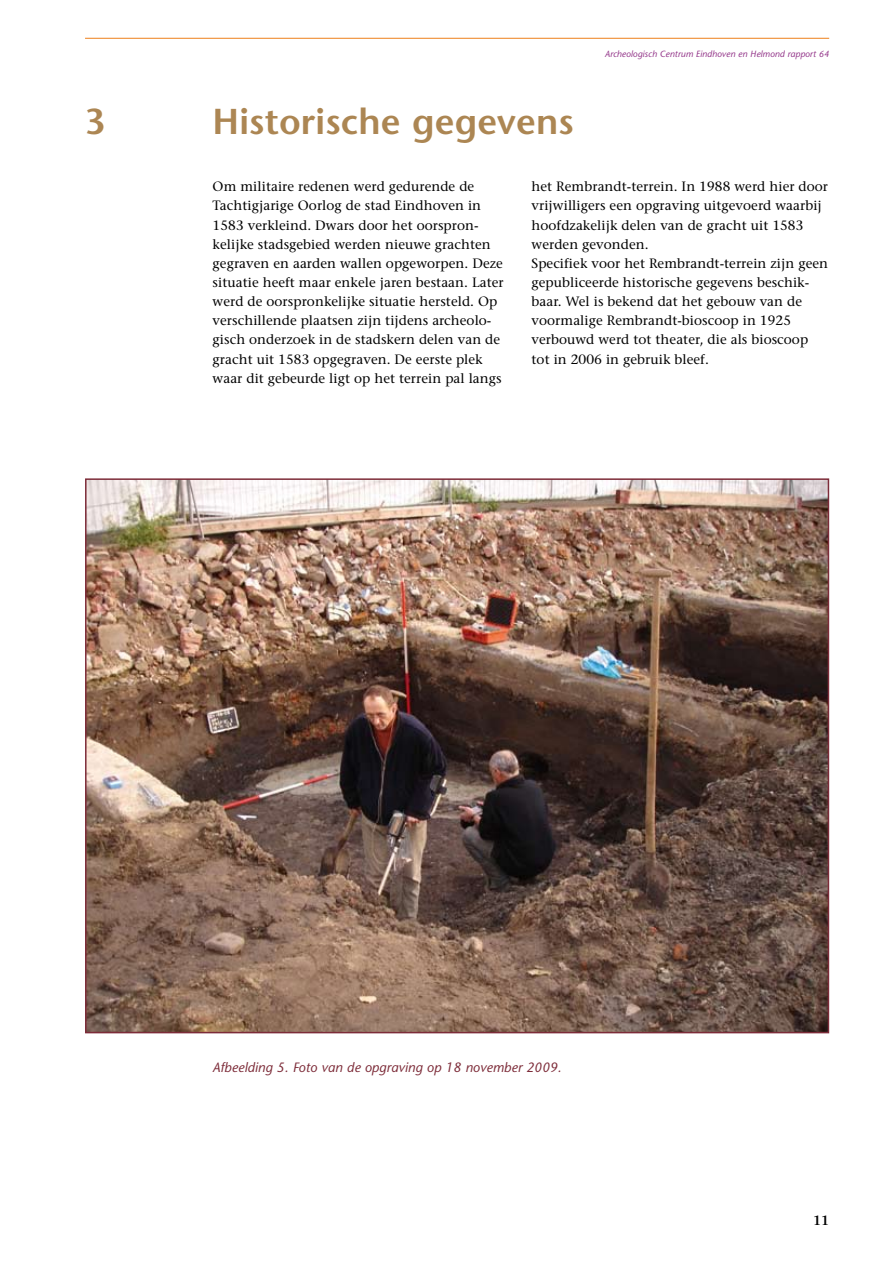
<style>
.page{position:relative;width:893px;height:1263px;background:#fff}
.page>*{position:absolute;margin:0;border:0;box-sizing:border-box;transform-origin:0 0}
.t1{font:600 36px "Stone Sans";letter-spacing:.005em;color:#ac8653}
.t2{font:13.5px/19.2px "Stone Serif";letter-spacing:.005em;color:#000}
.t3{font:italic 13.5px "Stone Sans";letter-spacing:.005em;color:#7d2c39}
.t4{font:600 13.5px "Stone Serif";color:#000}
.t5{font:italic 9px "Stone Sans";letter-spacing:.005em;color:#933589}
</style>
<div class="page">
<img style="left:88px;top:481px;width:738px;height:549px">
<hr style="left:85px;top:38px;width:744px;height:1px;background:#ee801b">
<h1 class="t1" style="left:85px;top:99px;width:22px">3</h1>
<h1 class="t1" style="left:213px;top:99px;width:363px">Historische gegevens</h1>
<p class="t5" style="left:605px;top:49px;width:226px">Archeologisch Centrum Eindhoven en Helmond rapport 64</p>
<p class="t2" style="left:213px;top:177px;width:293px">Om militaire redenen werd gedurende de Tachtigjarige Oorlog de stad Eindhoven in 1583 verkleind. Dwars door het oorspron&shy;kelijke stadsgebied werden nieuwe grachten gegraven en aarden wallen opgeworpen. Deze situatie heeft maar enkele jaren bestaan. Later werd de oorspronkelijke situatie hersteld. Op verschillende plaatsen zijn tijdens archeolo&shy;gisch onderzoek in de stadskern delen van de gracht uit 1583 opgegraven. De eerste plek waar dit gebeurde ligt op het terrein pal langs</p>
<p class="t2" style="left:531px;top:177px;width:298px">het Rembrandt-terrein. In 1988 werd hier door vrijwilligers een opgraving uitgevoerd waarbij hoofdzakelijk delen van de gracht uit 1583 werden gevonden.<br>Specifiek voor het Rembrandt-terrein zijn geen gepubliceerde historische gegevens beschik&shy;baar. Wel is bekend dat het gebouw van de voormalige Rembrandt-bioscoop in 1925 verbouwd werd tot theater, die als bioscoop tot in 2006 in gebruik bleef.</p>
<p class="t3" style="left:213px;top:1059px;width:350px">Afbeelding 5. Foto van de opgraving op 18 november 2009.</p>
<p class="t4" style="left:813px;top:1212px;width:18px">11</p>
</div>
